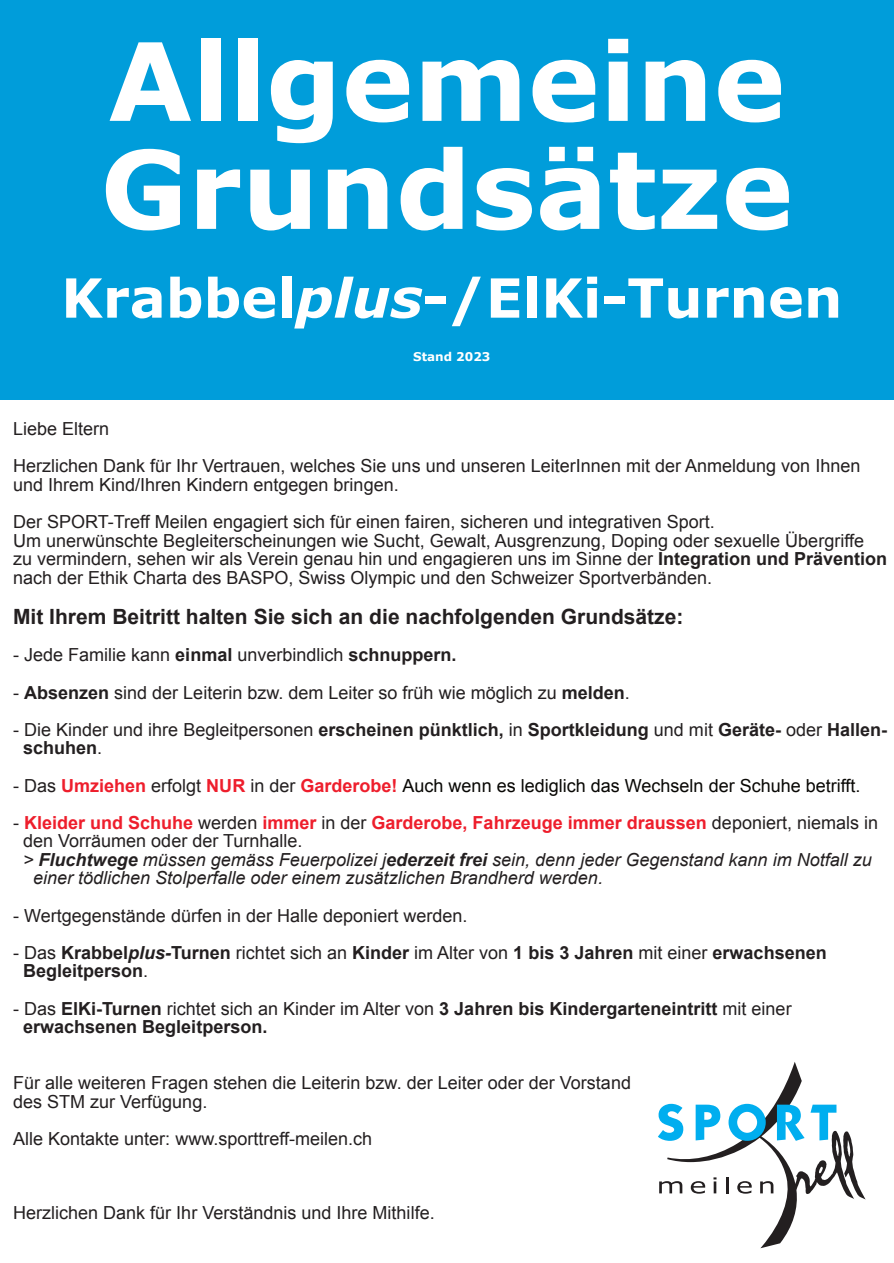
<style>
.page{position:relative;width:894px;height:1263px;background:#fff}
.page>*{position:absolute;margin:0;border:0;box-sizing:border-box;transform-origin:0 0}
.t1{font:700 108px/108px "Verdana";color:#fff}
.t2{font:700 54px "Verdana";color:#fff}
.t3{font:700 21px "Arial";color:#231f20}
.t4{font:18px/18.6px "Arial";color:#231f20}
.t5{font:700 18px/18.6px "Arial";color:#231f20}
.t6{font:italic 18px "Arial";color:#231f20}
.t7{font:18px "Arial";color:#080704}
.t8{font:700 18px "Arial";color:#ee1e2c}
.t9{font:700 12px "Verdana";color:#fff}
.s1{font-style:italic}
.s2{font-weight:700}
.s3{font-weight:400}
.s4{color:#231f20}
.s5{font-weight:700;color:#ee1e2c}
.s6{font-weight:400;color:#231f20}
</style>
<div class="page">
<div style="left:0;top:0;width:893px;height:400px;background:#009dda"></div>
<svg style="left:658px;top:1062px;width:208px;height:186px"></svg>
<h1 class="t1" style="left:100px;top:37px;width:694px">Allgemeine<br>Grundsätze</h1>
<h2 class="t2" style="left:61px;top:276px;width:782px">Krabbel<span class="s1">plus</span>-/ElKi-Turnen</h2>
<p class="t9" style="left:413px;top:352px;width:79px">Stand 2023</p>
<p class="t4" style="left:13px;top:412px;width:848px;line-height:37.2px">Liebe Eltern<br>Herzlichen Dank für Ihr Vertrauen, welches Sie uns und unseren LeiterInnen mit der Anmeldung von Ihnen</p>
<p class="t4" style="left:13px;top:468px;width:703px;line-height:37.2px">und Ihrem Kind/Ihren Kindern entgegen bringen.<br>Der SPORT-Treff Meilen engagiert sich für einen fairen, sicheren und integrativen Sport.</p>
<p class="t4" style="left:13px;top:533px;width:875px">Um unerwünschte Begleiterscheinungen wie Sucht, Gewalt, Ausgrenzung, Doping oder sexuelle Übergriffe zu vermindern, sehen wir als Verein genau hin und engagieren uns im Sinne der <span class="s2">Integration und Prävention </span>nach der Ethik Charta des BASPO, Swiss Olympic und den Schweizer Sportverbänden.</p>
<p class="t3" style="left:13px;top:609px;width:671px">Mit Ihrem Beitritt halten Sie sich an die nachfolgenden Grundsätze:</p>
<p class="t4" style="left:13px;top:647px;width:445px">- Jede Familie kann <span class="s2">einmal</span> unverbindlich <span class="s2">schnuppern.</span></p>
<p class="t4" style="left:13px;top:685px;width:618px">- <span class="s2">Absenzen</span> sind der Leiterin bzw. dem Leiter so früh wie möglich zu <span class="s2">melden</span>.</p>
<p class="t5" style="left:23px;top:722px;width:865px;text-indent:-10px"><span class="s3">- Die Kinder und ihre Begleitpersonen</span> erscheinen pünktlich, <span class="s3">in</span> Sportkleidung <span class="s3">und mit</span> Geräte- <span class="s3">oder</span> Hallen&shy;schuhen<span class="s3">.</span></p>
<p class="t7" style="left:13px;top:778px;width:848px"><span class="s4">- Das</span> <span class="s5">Umziehen</span> <span class="s4">erfolgt</span> <span class="s5">NUR</span> <span class="s4">in der</span> <span class="s5">Garderobe!</span> Auch wenn es lediglich das Wechseln der Schuhe betrifft.</p>
<p class="t8" style="left:13px;top:816px;width:866px"><span class="s6">-</span> Kleider und Schuhe <span class="s6">werden</span> immer <span class="s6">in der</span> Garderobe, Fahrzeuge immer draussen <span class="s6">deponiert, niemals in</span></p>
<p class="t4" style="left:23px;top:833px;width:281px">den Vorräumen oder der Turnhalle.</p>
<p class="t6" style="left:23px;top:853px;width:849px">&gt; <span class="s2">Fluchtwege</span> müssen gemäss Feuerpolizei j<span class="s2">ederzeit frei</span> sein, denn jeder Gegenstand kann im Notfall zu</p>
<p class="t6" style="left:33px;top:871px;width:571px">einer tödlichen Stolperfalle oder einem zusätzlichen Brandherd werden.</p>
<p class="t4" style="left:13px;top:908px;width:455px">- Wertgegenstände dürfen in der Halle deponiert werden.</p>
<p class="t5" style="left:23px;top:945px;width:804px;text-indent:-10px"><span class="s3">- Das</span> Krabbel<span class="s1">plus-</span>Turnen <span class="s3">richtet sich an</span> Kinder <span class="s3">im Alter von</span> 1 bis 3 Jahren <span class="s3">mit einer</span> erwachsenen<br>Begleitperson<span class="s3">.</span></p>
<p class="t5" style="left:23px;top:1001px;width:769px;text-indent:-10px"><span class="s3">- Das</span> ElKi-Turnen <span class="s3">richtet sich an Kinder im Alter von</span> 3 Jahren bis Kindergarteneintritt <span class="s3">mit einer </span>erwachsenen Begleitperson.</p>
<p class="t4" style="left:13px;top:1075px;width:619px">Für alle weiteren Fragen stehen die Leiterin bzw. der Leiter oder der Vorstand des STM zur Verfügung.</p>
<p class="t4" style="left:13px;top:1131px;width:360px">Alle Kontakte unter: www.sporttreff-meilen.ch</p>
<p class="t4" style="left:13px;top:1205px;width:423px">Herzlichen Dank für Ihr Verständnis und Ihre Mithilfe.</p>
</div>
